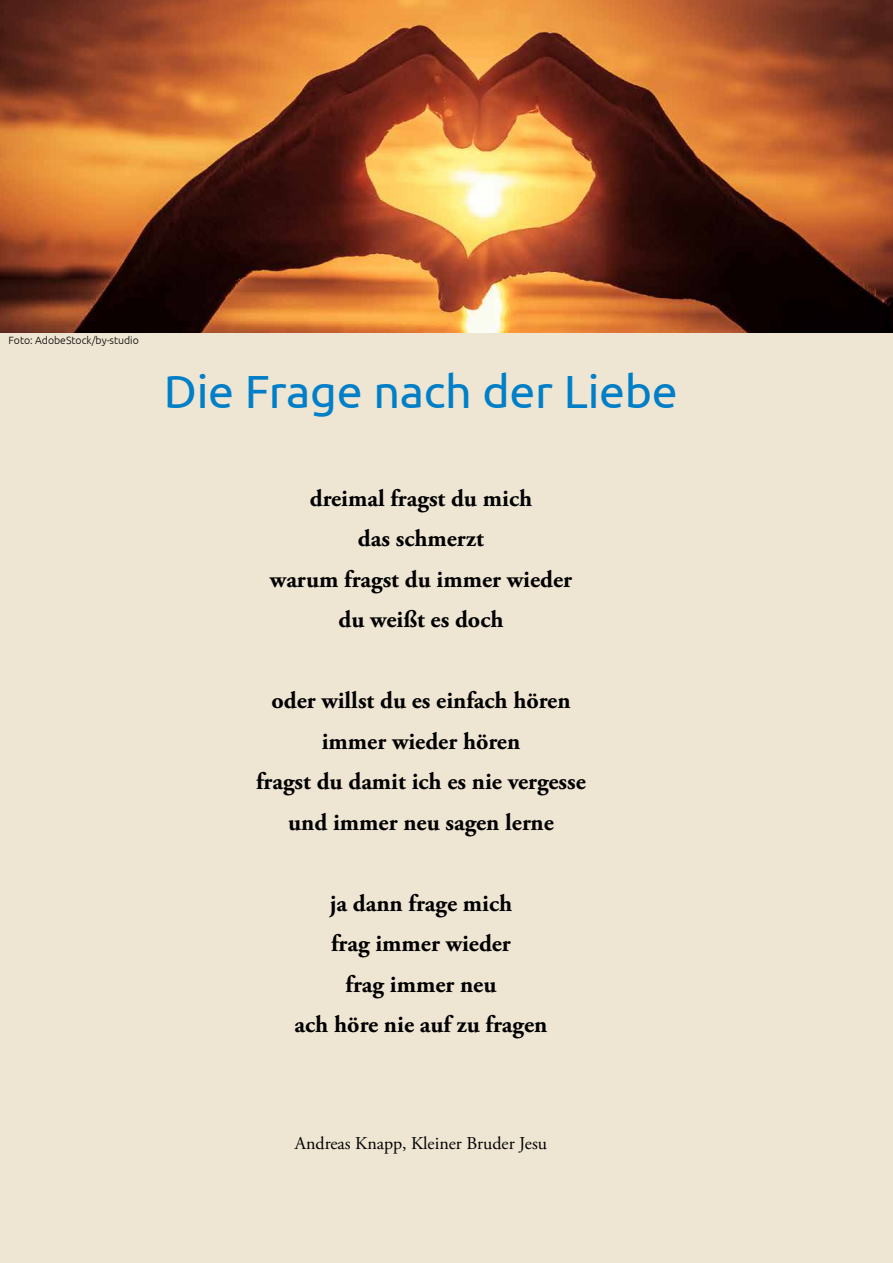
<style>
.page{position:relative;width:893px;height:1263px;background:#fff}
.page>*{position:absolute;margin:0;border:0;box-sizing:border-box;transform-origin:0 0}
.t1{font:46.5px "Ubuntu";letter-spacing:-.005em;color:#007fc8}
.t2{font:700 24px/40.5px "Adobe Garamond Pro";color:#000;text-align:center}
.t3{font:18px "Adobe Garamond Pro";color:#000}
.t4{font:300 10.5px "Ubuntu";color:#000}
</style>
<div class="page">
<div style="left:0;top:306px;width:893px;height:957px;background:#eee5d2"></div>
<img style="left:0;top:0;width:893px;height:332px">
<p class="t4" style="left:9px;top:333px;width:132px">Foto: AdobeStock/by-studio</p>
<h1 class="t1" style="left:164px;top:364px;width:515px">Die Frage nach der Liebe</h1>
<p class="t2" style="left:270px;top:478px;width:304px">dreimal fragst du mich<br>das schmerzt<br>warum fragst du immer wieder du weißt es doch</p>
<p class="t2" style="left:256px;top:681px;width:331px">oder willst du es einfach hören immer wieder hören<br>fragst du damit ich es nie vergesse und immer neu sagen lerne</p>
<p class="t2" style="left:295px;top:883px;width:254px">ja dann frage mich<br>frag immer wieder<br>frag immer neu<br>ach höre nie auf zu fragen</p>
<p class="t3" style="left:295px;top:1133px;width:254px">Andreas Knapp, Kleiner Bruder Jesu</p>
</div>
